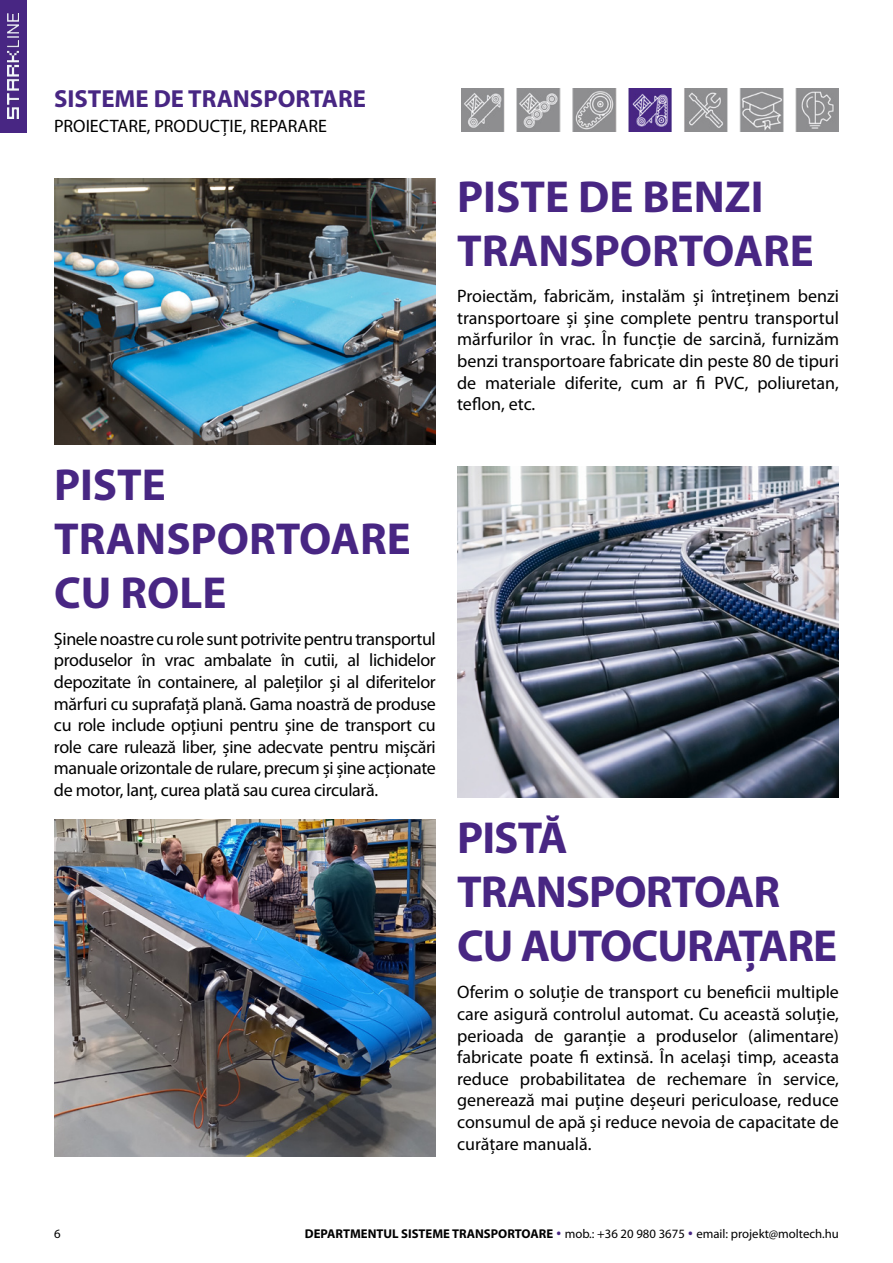
<style>
.page{position:relative;width:893px;height:1263px;background:#fff}
.page>*{position:absolute;margin:0;border:0;box-sizing:border-box;transform-origin:0 0}
.t1{font:700 45px/54px "Myriad Pro";color:#482683}
.t2{font:700 45px/54px "Myriad Pro";letter-spacing:-.02em;color:#482683}
.t3{font:29.25px "Myriad Pro";color:#482683}
.t4{font:700 24.75px "Myriad Pro";color:#482683}
.t5{font:18px/21.6px "Myriad Pro";color:#000;text-align:justify}
.t6{font:12.75px "Myriad Pro";color:#000}
.t7{font:700 12.75px "Myriad Pro";color:#000}
</style>
<div class="page">
<img style="left:461px;top:89px;width:378px;height:43px">
<div style="left:0;top:0;width:26px;height:133px;background:#482683"></div>
<img style="left:7px;top:14px;width:12px;height:105px">
<img style="left:54px;top:179px;width:382px;height:265px">
<img style="left:457px;top:466px;width:382px;height:331px">
<img style="left:54px;top:819px;width:382px;height:337px">
<h3 class="t4" style="left:54px;top:82px;width:314px">SISTEME DE TRANSPORTARE</h3>
<p class="t5" style="left:54px;top:116px;width:275px">PROIECTARE, PRODUCȚIE, REPARARE</p>
<h1 class="t1" style="left:457px;top:169px;width:358px">PISTE DE BENZI<br>TRANSPORTOARE</h1>
<p class="t5" style="left:457px;top:286px;width:383px">Proiectăm, fabricăm, instalăm și întreținem benzi transportoare și șine complete pentru transportul mărfurilor în vrac. În funcție de sarcină, furnizăm benzi transportoare fabricate din peste 80 de tipuri de materiale diferite, cum ar fi PVC, poliuretan, teflon, etc.</p>
<h1 class="t1" style="left:54px;top:456px;width:358px">PISTE<br>TRANSPORTOARE<br>CU ROLE</h1>
<p class="t5" style="left:54px;top:628px;width:383px">Șinele noastre cu role sunt potrivite pentru transportul produselor în vrac ambalate în cutii, al lichidelor depozitate în containere, al paleților și al diferitelor mărfuri cu suprafață plană. Gama noastră de produse cu role include opțiuni pentru șine de transport cu role care rulează liber, șine adecvate pentru mișcări manuale orizontale de rulare, precum și șine acționate de motor, lanț, curea plată sau curea circulară.</p>
<h1 class="t2" style="left:457px;top:809px;width:382px">PISTĂ<br>TRANSPORTOAR<br>CU AUTOCURAȚARE</h1>
<p class="t5" style="left:457px;top:982px;width:383px">Oferim o soluție de transport cu beneficii multiple care asigură controlul automat. Cu această soluție, perioada de garanție a produselor (alimentare) fabricate poate fi extinsă. În același timp, aceasta reduce probabilitatea de rechemare în service, generează mai puține deșeuri periculoase, reduce consumul de apă și reduce nevoia de capacitate de curățare manuală.</p>
<p class="t6" style="left:54px;top:1226px;width:8px">6</p>
<p class="t6" style="left:696px;top:1226px;width:144px">email: projekt@moltech.hu</p>
<p class="t7" style="left:305px;top:1225px;width:250px">DEPARTMENTUL SISTEME TRANSPORTOARE</p>
<h2 class="t3" style="left:556px;top:1216px;width:8px">·</h2>
<p class="t6" style="left:565px;top:1226px;width:122px">mob.: +36 20 980 3675</p>
<h2 class="t3" style="left:688px;top:1216px;width:8px">·</h2>
</div>
